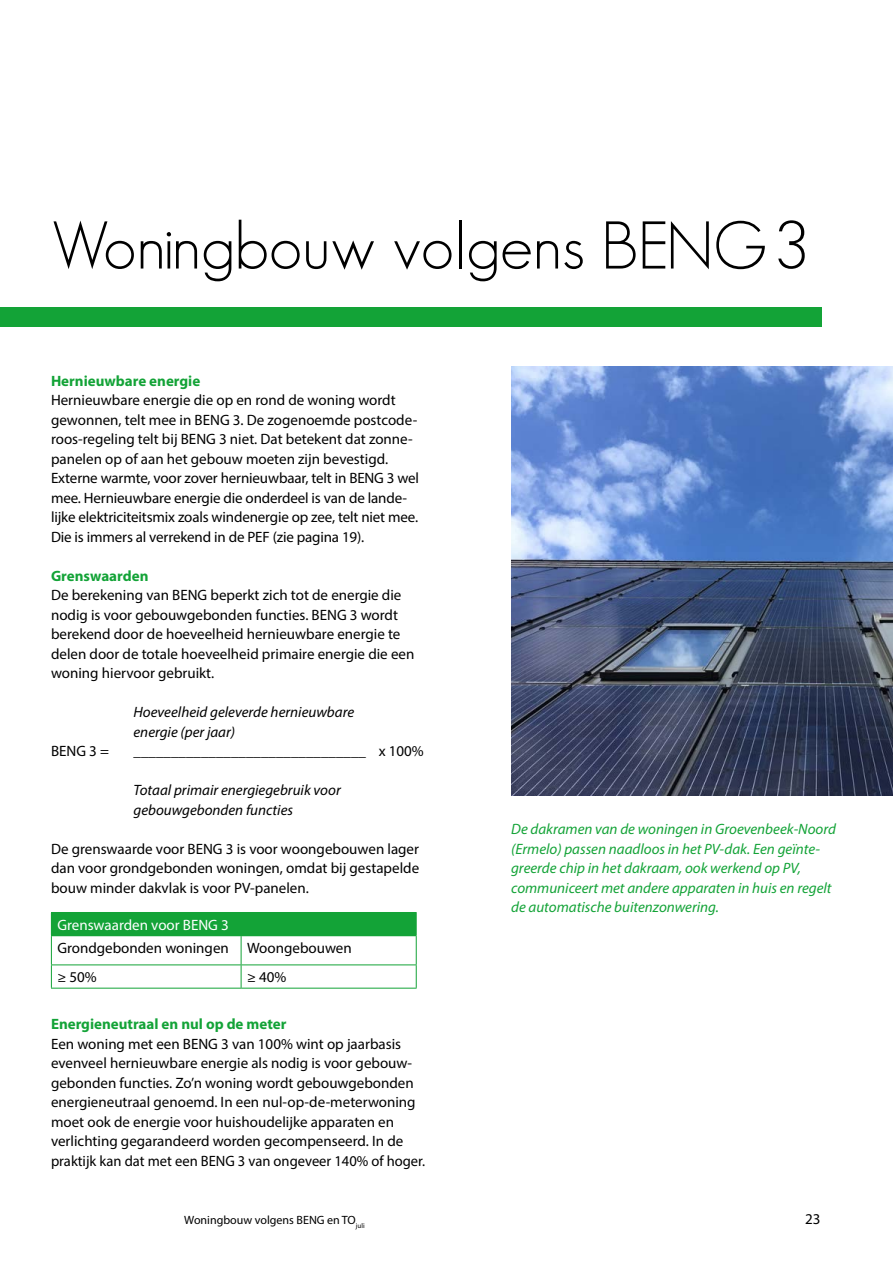
<style>
.page{position:relative;width:893px;height:1263px;background:#fff}
.page>*{position:absolute;margin:0;border:0;box-sizing:border-box;transform-origin:0 0}
.t1{font:300 66px "Geosans";color:#000}
.t2{font:15px/19.5px "Myriad Pro";color:#000}
.t3{font:italic 15px/19.5px "Myriad Pro";color:#13a337}
.t4{font:italic 15px/19.5px "Myriad Pro";color:#000}
.t5{font:700 15px "Myriad Pro";color:#13a337}
.t6{font:15px "Myriad Pro";color:#fff}
.t7{font:12px "Myriad Pro";color:#000}
</style>
<div class="page">
<div style="left:0;top:308px;width:822px;height:19px;background:#13a337"></div>
<div style="left:51px;top:912px;width:365px;height:24px;background:#13a337"></div>
<hr style="left:241px;top:912px;width:176px;height:1px;background:#13a337">
<hr style="left:51px;top:964px;width:190px;height:1px;background:#13a337">
<svg style="left:51px;top:936px;width:1px;height:52px"></svg>
<hr style="left:241px;top:964px;width:176px;height:1px;background:#13a337">
<svg style="left:241px;top:936px;width:1px;height:52px"></svg>
<svg style="left:416px;top:913px;width:1px;height:75px"></svg>
<hr style="left:51px;top:988px;width:190px;height:1px;background:#13a337">
<hr style="left:241px;top:988px;width:176px;height:1px;background:#13a337">
<img style="left:511px;top:366px;width:382px;height:429px">
<h1 class="t1" style="left:51px;top:209px;width:760px">Woningbouw volgens BENG3</h1>
<p class="t5" style="left:51px;top:371px;width:151px">Hernieuwbare energie</p>
<p class="t2" style="left:51px;top:390px;width:370px">Hernieuwbare energie die op en rond de woning wordt gewonnen, telt mee in BENG 3. De zogenoemde postcode&shy;roos-regeling telt bij BENG 3 niet. Dat betekent dat zonne&shy;panelen op of aan het gebouw moeten zijn bevestigd.<br>Externe warmte, voor zover hernieuwbaar, telt in BENG 3 wel mee. Hernieuwbare energie die onderdeel is van de lande&shy;lijke elektriciteitsmix zoals windenergie op zee, telt niet mee.<br>Die is immers al verrekend in de PEF (zie pagina 19).</p>
<p class="t5" style="left:51px;top:566px;width:99px">Grenswaarden</p>
<p class="t2" style="left:51px;top:585px;width:365px">De berekening van BENG beperkt zich tot de energie die nodig is voor gebouwgebonden functies. BENG 3 wordt berekend door de hoeveelheid hernieuwbare energie te delen door de totale hoeveelheid primaire energie die een woning hiervoor gebruikt.</p>
<p class="t4" style="left:134px;top:702px;width:222px">Hoeveelheid geleverde hernieuwbare energie (per jaar)</p>
<p class="t2" style="left:51px;top:741px;width:60px">BENG 3 =</p>
<p class="t2" style="left:134px;top:741px;width:292px">_______________________________ x 100%</p>
<p class="t4" style="left:134px;top:780px;width:209px">Totaal primair energiegebruik voor gebouwgebonden functies</p>
<p class="t2" style="left:51px;top:838px;width:370px;text-align:justify">De grenswaarde voor BENG 3 is voor woongebouwen lager dan voor grondgebonden woningen, omdat bij gestapelde bouw minder dakvlak is voor PV-panelen.</p>
<p class="t6" style="left:57px;top:915px;width:173px">Grenswaarden voor BENG 3</p>
<p class="t2" style="left:57px;top:933px;width:296px;line-height:29.1px">Grondgebonden woningen Woongebouwen ≥ 50%</p>
<p class="t2" style="left:247px;top:967px;width:41px">≥ 40%</p>
<p class="t5" style="left:51px;top:1014px;width:237px">Energieneutraal en nul op de meter</p>
<p class="t2" style="left:51px;top:1033px;width:376px">Een woning met een BENG 3 van 100% wint op jaarbasis evenveel hernieuwbare energie als nodig is voor gebouw&shy;gebonden functies. Zo’n woning wordt gebouwgebonden energieneutraal genoemd. In een nul-op-de-meterwoning moet ook de energie voor huishoudelijke apparaten en verlichting gegarandeerd worden gecompenseerd. In de praktijk kan dat met een BENG 3 van ongeveer 140% of hoger.</p>
<p class="t3" style="left:511px;top:819px;width:326px">De dakramen van de woningen in Groevenbeek-Noord (Ermelo) passen naadloos in het PV-dak. Een geïnte&shy;greerde chip in het dakraam, ook werkend op PV, communiceert met andere apparaten in huis en regelt de automatische buitenzonwering.</p>
<p class="t7" style="left:184px;top:1213px;width:182px">Woningbouw volgens BENG en TO<sub>juli</sub></p>
<p class="t2" style="left:805px;top:1209px;width:17px">23</p>
</div>
